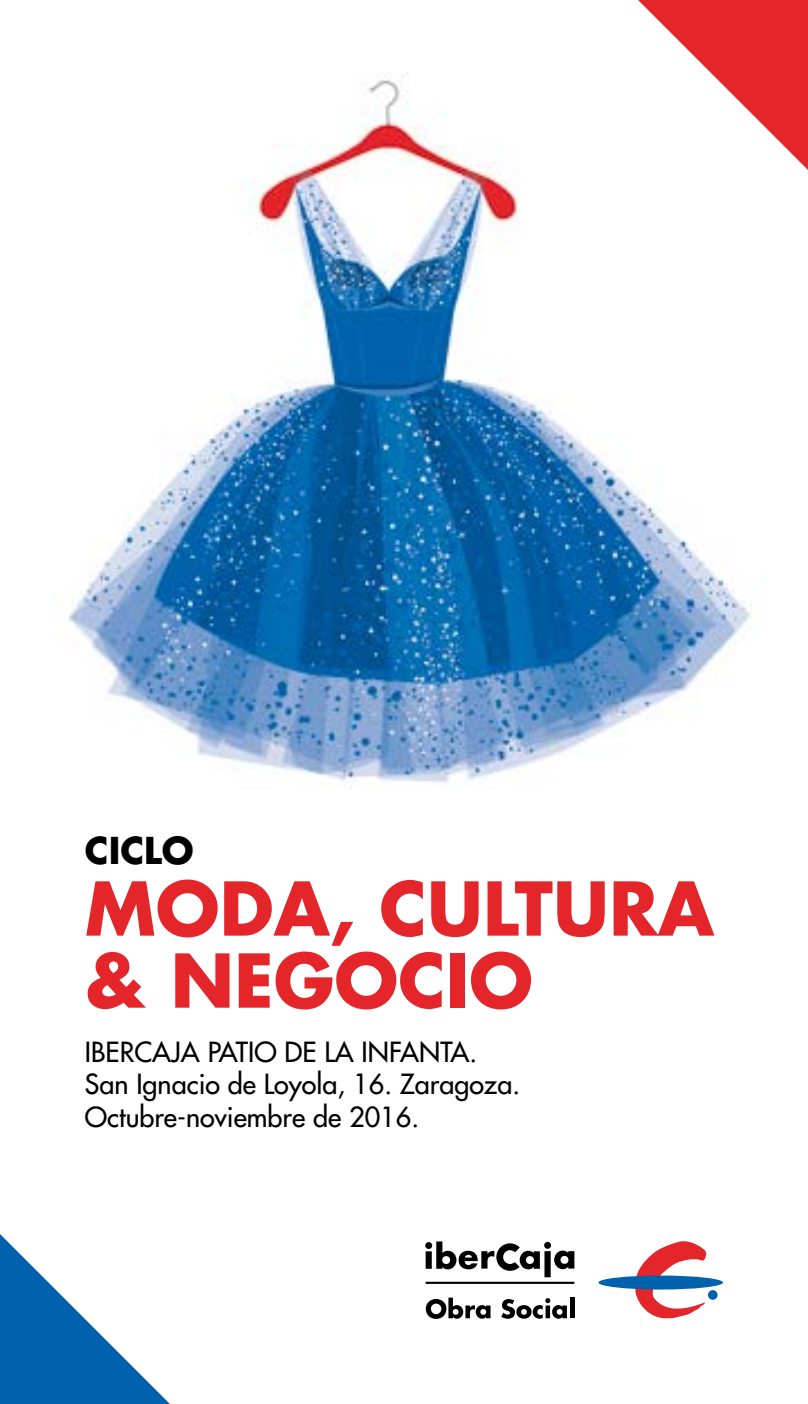
<style>
.page{position:relative;width:808px;height:1404px;background:#fff}
.page>*{position:absolute;margin:0;border:0;box-sizing:border-box;transform-origin:0 0}
.t1{font:700 72px/72px "Futura Std";color:#e4252a}
.t2{font:700 36px "Futura Std";color:#000}
.t3{font:500 27px/32.4px "Futura Std";color:#000}
</style>
<div class="page">
<img style="left:68px;top:73px;width:683px;height:715px">
<svg style="left:635px;top:1241px;width:71px;height:77px"></svg>
<div style="left:598px;top:1275px;width:125px;height:14px;background:#0062ac;border-radius:50%"></div>
<svg style="left:708px;top:1289px;width:10px;height:10px"></svg>
<svg style="left:554px;top:1250px;width:20px;height:18px"></svg>
<svg style="left:425px;top:1241px;width:7px;height:7px"></svg>
<div style="left:426px;top:1251px;width:6px;height:17px;background:#000"></div>
<svg style="left:544px;top:1241px;width:7px;height:7px"></svg>
<div style="left:544px;top:1250px;width:7px;height:27px;background:#000"></div>
<svg style="left:436px;top:1241px;width:104px;height:29px"></svg>
<hr style="left:426px;top:1281px;width:148px;height:2px;background:#000">
<svg style="left:426px;top:1297px;width:64px;height:21px"></svg>
<svg style="left:501px;top:1298px;width:66px;height:20px"></svg>
<hr style="left:570px;top:1297px;width:4px;height:20px;background:#000">
<svg style="left:0;top:1234px;width:169px;height:169px"></svg>
<svg style="left:638px;top:0;width:170px;height:170px"></svg>
<h2 class="t2" style="left:85px;top:826px;width:110px">CICLO</h2>
<h1 class="t1" style="left:85px;top:871px;width:631px">MODA, CULTURA &amp; NEGOCIO</h1>
<p class="t3" style="left:85px;top:1035px;width:437px">IBERCAJA PATIO DE LA INFANTA.<br>San Ignacio de Loyola, 16. Zaragoza.<br>Octubre-noviembre de 2016.</p>
</div>
